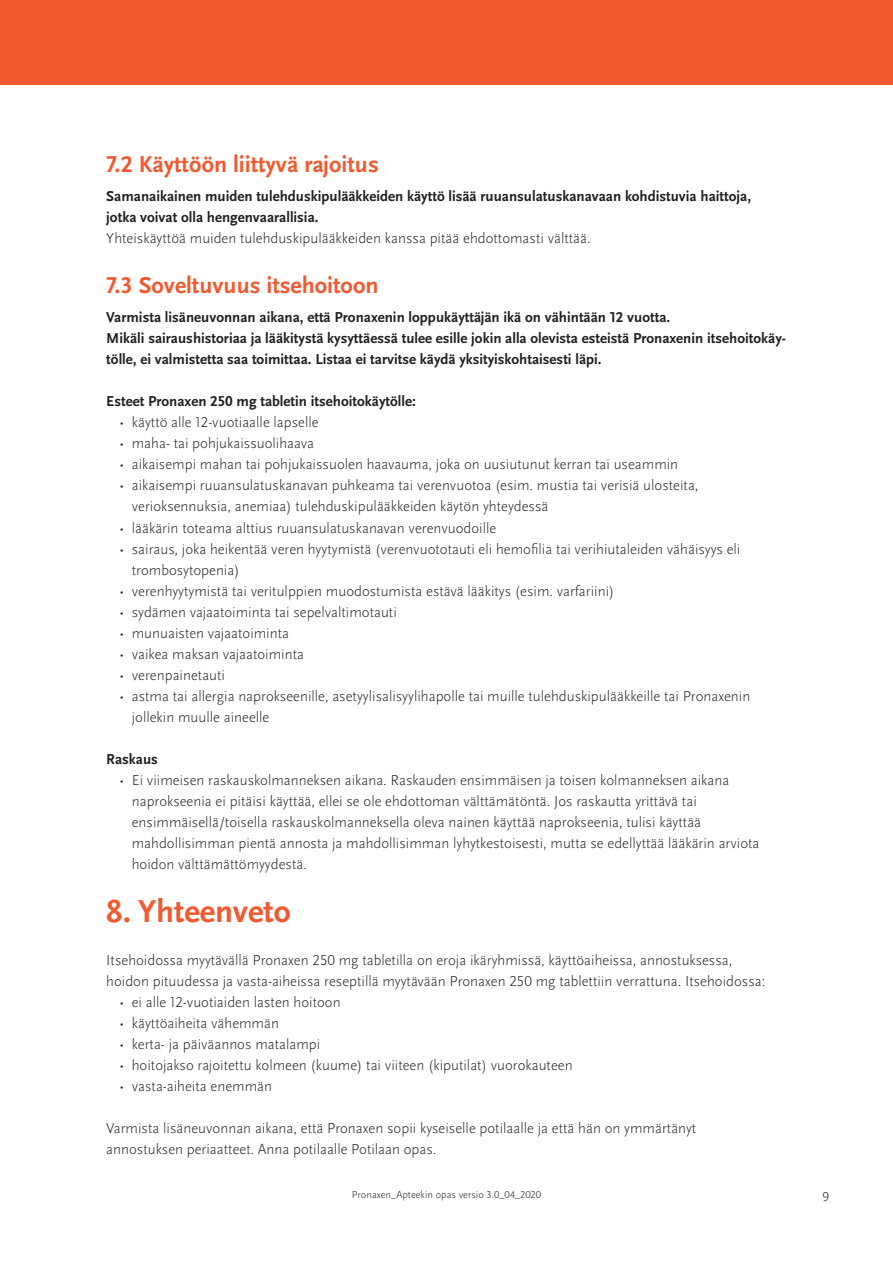
<style>
.page{position:relative;width:893px;height:1263px;background:#fff}
.page>*{position:absolute;margin:0;border:0;box-sizing:border-box;transform-origin:0 0}
.t1{font:700 33px "Scala Sans Pro";color:#f1592f}
.t2{font:700 24px "Scala Sans Pro";color:#f1592f}
.t3{font:300 15px/21px "Scala Sans Pro";color:#231f20}
.t4{font:700 15px/21px "Scala Sans Pro";color:#231f20}
.t5{font:300 13.5px "Scala Sans Pro";color:#231f20}
.t6{font:300 10.5px "Scala Sans Pro";color:#231f20}
</style>
<div class="page">
<div style="left:0;top:0;width:893px;height:85px;background:#f1592f"></div>
<h2 class="t2" style="left:106px;top:150px;width:274px">7.2 Käyttöön liittyvä rajoitus</h2>
<p class="t4" style="left:106px;top:186px;width:646px">Samanaikainen muiden tulehduskipulääkkeiden käyttö lisää ruuansulatuskanavaan kohdistuvia haittoja, jotka voivat olla hengenvaarallisia.</p>
<p class="t3" style="left:106px;top:228px;width:486px">Yhteiskäyttöä muiden tulehduskipulääkkeiden kanssa pitää ehdottomasti välttää.</p>
<h2 class="t2" style="left:106px;top:271px;width:274px">7.3 Soveltuvuus itsehoitoon</h2>
<p class="t4" style="left:106px;top:307px;width:681px">Varmista lisäneuvonnan aikana, että Pronaxenin loppukäyttäjän ikä on vähintään 12 vuotta.<br>Mikäli sairaushistoriaa ja lääkitystä kysyttäessä tulee esille jokin alla olevista esteistä Pronaxenin itsehoitokäy&shy;tölle, ei valmistetta saa toimittaa. Listaa ei tarvitse käydä yksityiskohtaisesti läpi.</p>
<p class="t4" style="left:106px;top:391px;width:311px">Esteet Pronaxen 250 mg tabletin itsehoitokäytölle:</p>
<p class="t3" style="left:119px;top:412px;width:201px">• käyttö alle 12-vuotiaalle lapselle</p>
<p class="t3" style="left:119px;top:433px;width:196px">• maha- tai pohjukaissuolihaava</p>
<p class="t3" style="left:119px;top:454px;width:561px">• aikaisempi mahan tai pohjukaissuolen haavauma, joka on uusiutunut kerran tai useammin</p>
<p class="t3" style="left:132px;top:475px;width:568px;text-indent:-13px">• aikaisempi ruuansulatuskanavan puhkeama tai verenvuotoa (esim. mustia tai verisiä ulosteita, verioksennuksia, anemiaa) tulehduskipulääkkeiden käytön yhteydessä</p>
<p class="t3" style="left:119px;top:517px;width:379px">• lääkärin toteama alttius ruuansulatuskanavan verenvuodoille</p>
<p class="t3" style="left:132px;top:538px;width:610px;text-indent:-13px">• sairaus, joka heikentää veren hyytymistä (verenvuototauti eli hemofilia tai verihiutaleiden vähäisyys eli trombosytopenia)</p>
<p class="t3" style="left:119px;top:580px;width:497px">• verenhyytymistä tai veritulppien muodostumista estävä lääkitys (esim. varfariini)</p>
<p class="t3" style="left:119px;top:601px;width:279px">• sydämen vajaatoiminta tai sepelvaltimotauti</p>
<p class="t3" style="left:119px;top:622px;width:172px">• munuaisten vajaatoiminta</p>
<p class="t3" style="left:119px;top:643px;width:186px">• vaikea maksan vajaatoiminta</p>
<p class="t3" style="left:119px;top:664px;width:108px">• verenpainetauti</p>
<p class="t3" style="left:132px;top:685px;width:620px;text-indent:-13px">• astma tai allergia naprokseenille, asetyylisalisyylihapolle tai muille tulehduskipulääkkeille tai Pronaxenin jollekin muulle aineelle</p>
<p class="t4" style="left:106px;top:748px;width:53px">Raskaus</p>
<p class="t3" style="left:132px;top:769px;width:629px;text-indent:-13px">• Ei viimeisen raskauskolmanneksen aikana. Raskauden ensimmäisen ja toisen kolmanneksen aikana naprokseenia ei pitäisi käyttää, ellei se ole ehdottoman välttämätöntä. Jos raskautta yrittävä tai ensimmäisellä/toisella raskauskolmanneksella oleva nainen käyttää naprokseenia, tulisi käyttää mahdollisimman pientä annosta ja mahdollisimman lyhytkestoisesti, mutta se edellyttää lääkärin arviota hoidon välttämättömyydestä.</p>
<h1 class="t1" style="left:106px;top:892px;width:186px">8. Yhteenveto</h1>
<p class="t3" style="left:106px;top:949px;width:661px">Itsehoidossa myytävällä Pronaxen 250 mg tabletilla on eroja ikäryhmissä, käyttöaiheissa, annostuksessa, hoidon pituudessa ja vasta-aiheissa reseptillä myytävään Pronaxen 250 mg tablettiin verrattuna. Itsehoidossa:</p>
<p class="t3" style="left:119px;top:991px;width:223px">• ei alle 12-vuotiaiden lasten hoitoon</p>
<p class="t3" style="left:119px;top:1012px;width:161px">• käyttöaiheita vähemmän</p>
<p class="t3" style="left:119px;top:1033px;width:203px">• kerta- ja päiväannos matalampi</p>
<p class="t3" style="left:119px;top:1054px;width:455px">• hoitojakso rajoitettu kolmeen (kuume) tai viiteen (kiputilat) vuorokauteen</p>
<p class="t3" style="left:119px;top:1075px;width:154px">• vasta-aiheita enemmän</p>
<p class="t3" style="left:106px;top:1117px;width:592px">Varmista lisäneuvonnan aikana, että Pronaxen sopii kyseiselle potilaalle ja että hän on ymmärtänyt annostuksen periaatteet. Anna potilaalle Potilaan opas.</p>
<p class="t6" style="left:352px;top:1189px;width:191px">Pronaxen_Apteekin opas versio 3.0_04_2020</p>
<p class="t5" style="left:822px;top:1188px;width:8px">9</p>
</div>
